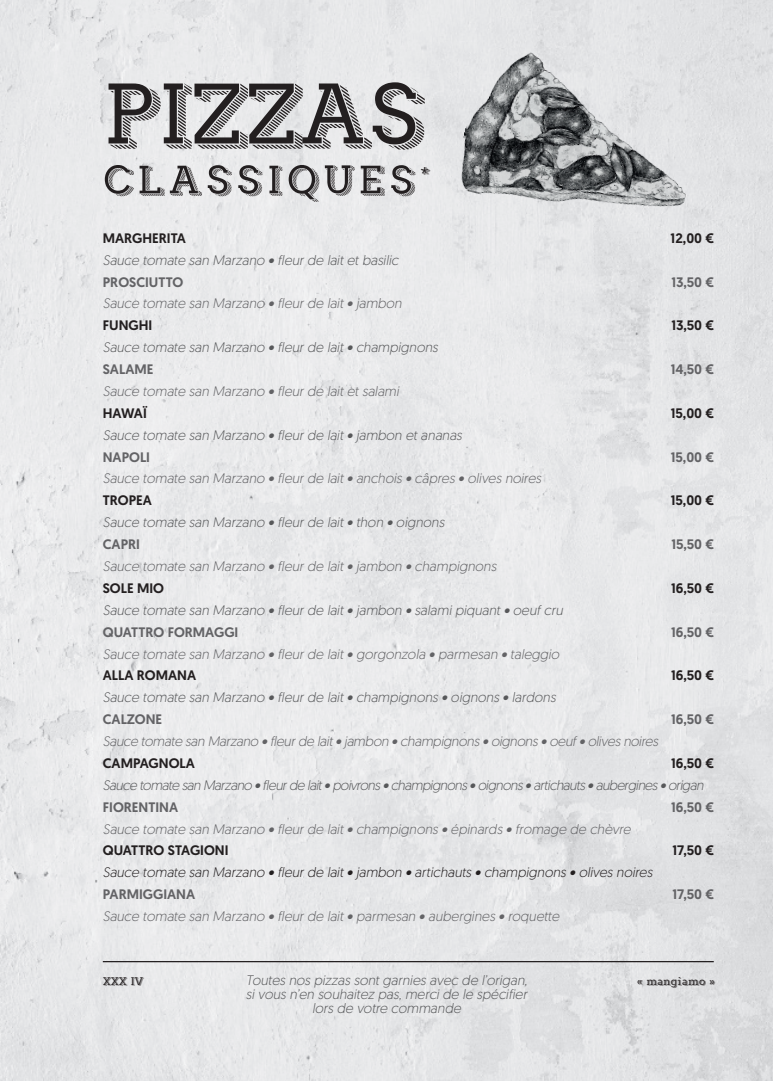
<style>
.page{position:relative;width:773px;height:1081px;background:#fff}
.page>*{position:absolute;margin:0;border:0;box-sizing:border-box;transform-origin:0 0}
.t1{font:116.25px "Airbag";color:#231f20}
.t2{font:53.75px "Airbag";letter-spacing:.1em;color:#231f20}
.t3{font:15px "Airbag";color:#231f20}
.t4{font:italic 300 13.75px/13.8px "Geomanist";color:#57585a;text-align:center}
.t5{font:italic 300 13.75px "Geomanist";color:#636366}
.t6{font:500 13.75px "Geomanist";color:#636366}
.t7{font:500 13.75px "Geomanist";color:#231f20}
.t8{font:italic 300 13.75px "Geomanist";color:#231f20}
</style>
<div class="page">
<img style="left:0;top:0;width:772px;height:1081px">
<hr style="left:103px;top:961px;width:610px;height:1px;background:#231f20">
<img style="left:450px;top:42px;width:260px;height:201px">
<h1 class="t1" style="left:103px;top:65px;width:320px">PIZZAS</h1>
<h2 class="t2" style="left:103px;top:157px;width:328px">CLASSIQUES<sup>*</sup></h2>
<p class="t7" style="left:103px;top:229px;width:85px">MARGHERITA</p>
<p class="t7" style="left:670px;top:229px;width:45px">12,00 €</p>
<p class="t4" style="left:103px;top:252px;width:300px">Sauce tomate san Marzano • fleurde laitetbasilic</p>
<p class="t6" style="left:103px;top:273px;width:82px">PROSCIUTTO</p>
<p class="t6" style="left:671px;top:273px;width:45px">13,50 €</p>
<p class="t5" style="left:103px;top:295px;width:303px">Sauce tomate san Marzano • fleurde lait• jambon</p>
<p class="t7" style="left:103px;top:316px;width:51px">FUNGHI</p>
<p class="t7" style="left:671px;top:316px;width:45px">13,50 €</p>
<p class="t4" style="left:103px;top:340px;width:339px">Sauce tomate san Marzano • fleurde lait• champignons</p>
<p class="t6" style="left:103px;top:360px;width:52px">SALAME</p>
<p class="t6" style="left:670px;top:360px;width:45px">14,50 €</p>
<p class="t5" style="left:103px;top:382px;width:300px">Sauce tomate san Marzano • fleurde laitetsalami</p>
<p class="t7" style="left:103px;top:404px;width:45px">HAWAÏ</p>
<p class="t7" style="left:670px;top:404px;width:45px">15,00 €</p>
<p class="t4" style="left:103px;top:427px;width:363px">Sauce tomate san Marzano • fleurde lait• jambon etananas</p>
<p class="t6" style="left:103px;top:448px;width:49px">NAPOLI</p>
<p class="t6" style="left:670px;top:448px;width:45px">15,00 €</p>
<p class="t5" style="left:103px;top:470px;width:442px">Sauce tomate san Marzano • fleurde lait• anchois • câpres • olives noires</p>
<p class="t7" style="left:103px;top:491px;width:51px">TROPEA</p>
<p class="t7" style="left:670px;top:491px;width:45px">15,00 €</p>
<p class="t4" style="left:103px;top:515px;width:346px">Sauce tomate san Marzano • fleurde lait• thon • oignons</p>
<p class="t6" style="left:103px;top:535px;width:39px">CAPRI</p>
<p class="t6" style="left:671px;top:535px;width:45px">15,50 €</p>
<p class="t5" style="left:103px;top:557px;width:398px">Sauce tomate san Marzano • fleurde lait• jambon • champignons</p>
<p class="t7" style="left:103px;top:579px;width:63px">SOLE MIO</p>
<p class="t7" style="left:671px;top:579px;width:45px">16,50 €</p>
<p class="t4" style="left:103px;top:602px;width:464px">Sauce tomate san Marzano • fleurde lait• jambon • salamipiquant• oeufcru</p>
<p class="t6" style="left:103px;top:623px;width:137px">QUATTRO FORMAGGI</p>
<p class="t6" style="left:671px;top:623px;width:45px">16,50 €</p>
<p class="t5" style="left:103px;top:645px;width:461px">Sauce tomate san Marzano • fleurde lait• gorgonzola • parmesan • taleggio</p>
<p class="t7" style="left:103px;top:666px;width:95px">ALLA ROMANA</p>
<p class="t7" style="left:671px;top:666px;width:45px">16,50 €</p>
<p class="t4" style="left:103px;top:690px;width:457px">Sauce tomate san Marzano • fleurde lait• champignons • oignons • lardons</p>
<p class="t6" style="left:103px;top:710px;width:61px">CALZONE</p>
<p class="t6" style="left:671px;top:710px;width:45px">16,50 €</p>
<p class="t5" style="left:103px;top:732px;width:559px">Sauce tomate san Marzano •fleurde lait•jambon •champignons•oignons•oeuf•olivesnoires</p>
<p class="t7" style="left:103px;top:754px;width:93px">CAMPAGNOLA</p>
<p class="t7" style="left:671px;top:754px;width:45px">16,50 €</p>
<p class="t4" style="left:103px;top:777px;width:605px">Sauce tomate san Marzano •fleurde lait•poivrons•champignons•oignons•artichauts•aubergines•origan</p>
<p class="t6" style="left:103px;top:798px;width:77px">FIORENTINA</p>
<p class="t6" style="left:671px;top:798px;width:45px">16,50 €</p>
<p class="t5" style="left:103px;top:820px;width:532px">Sauce tomate san Marzano • fleurde lait• champignons • épinards • fromage de chèvre</p>
<p class="t7" style="left:103px;top:841px;width:127px">QUATTRO STAGIONI</p>
<p class="t7" style="left:672px;top:841px;width:44px">17,50 €</p>
<p class="t8" style="left:103px;top:863px;width:554px">Sauce tomate san Marzano • fleurde lait• jambon • artichauts • champignons • olives noires</p>
<p class="t6" style="left:103px;top:885px;width:94px">PARMIGGIANA</p>
<p class="t6" style="left:672px;top:885px;width:44px">17,50 €</p>
<p class="t5" style="left:103px;top:907px;width:461px">Sauce tomate san Marzano • fleurde lait• parmesan • aubergines • roquette</p>
<p class="t4" style="left:246px;top:973px;width:286px">Toutes nos pizzas sontgarnies avec de l’origan, sivous n’en souhaitez pas,mercide le spécifier lors de votre commande</p>
<p class="t3" style="left:103px;top:975px;width:42px">XXX IV</p>
<p class="t3" style="left:636px;top:975px;width:79px">« mangiamo »</p>
</div>
